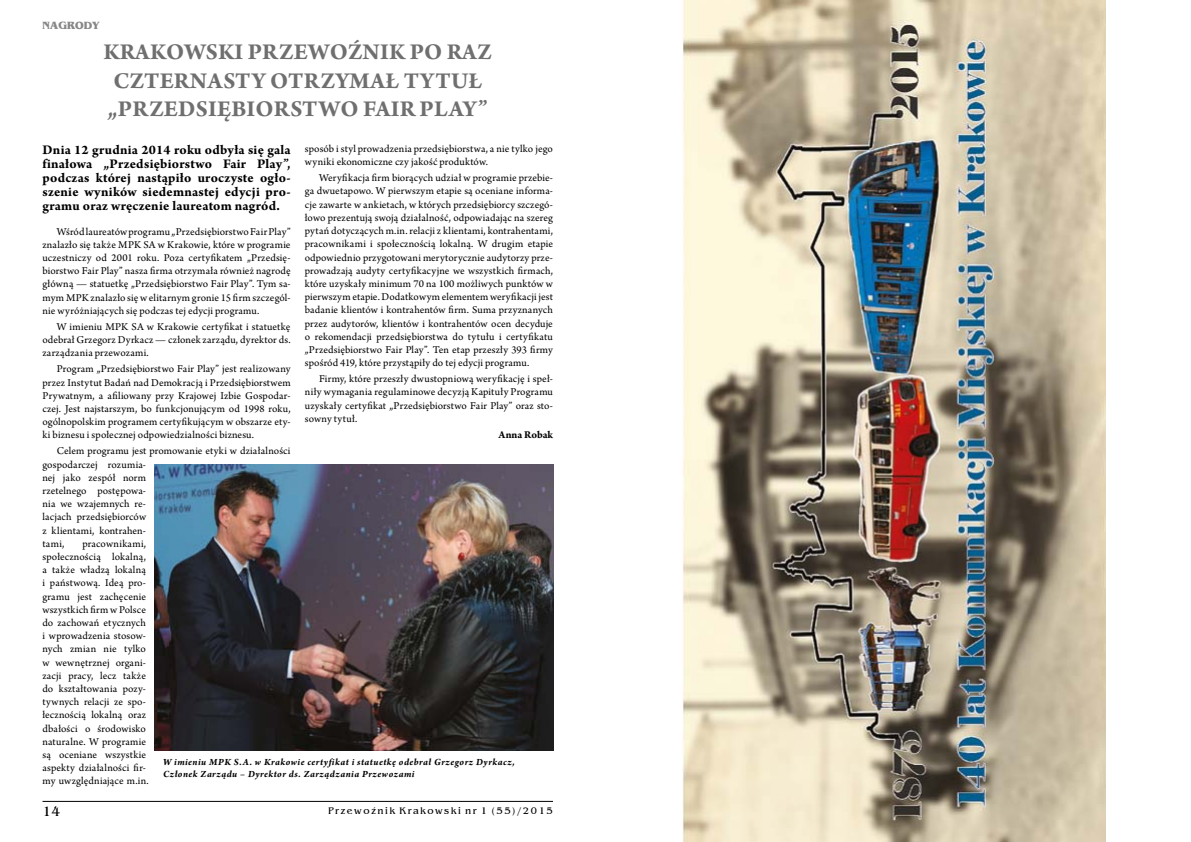
<style>
.page{position:relative;width:1191px;height:842px;background:#fff}
.page>*{position:absolute;margin:0;border:0;box-sizing:border-box;transform-origin:0 0}
.t1{font:700 24px "Arno Pro";letter-spacing:.01em;color:#706f6f}
.t2{font:700 24px "Arno Pro";letter-spacing:.03em;color:#706f6f}
.t3{font:700 14px/14px "Arno Pro";letter-spacing:.015em;color:#000;text-align:justify}
.t4{font:14px "Bangkok";color:#000}
.t5{font:11px/13.2px "Arno Pro";letter-spacing:.01em;color:#000;text-align:justify}
.t6{font:700 11px "Arno Pro";letter-spacing:-.005em;color:#000}
.t7{font:700 11px "Bangkok";color:#878787}
.t8{font:italic 700 10px/12px "Arno Pro";letter-spacing:.05em;color:#000}
.t9{font:10px "Bangkok";letter-spacing:.15em;color:#000}
</style>
<div class="page">
<hr style="left:42px;top:801px;width:511px;height:1px;background:#000">
<img style="left:154px;top:465px;width:399px;height:285px">
<img style="left:682px;top:0;width:423px;height:842px">
<p class="t7" style="left:42px;top:20px;width:59px">NAGRODY</p>
<h1 class="t1" style="left:104px;top:38px;width:33px">Krakowski</h1>
<h1 class="t1" style="left:248px;top:38px;width:17px">przewoźnik</h1>
<h1 class="t1" style="left:410px;top:38px;width:53px">po raz</h1>
<h1 class="t1" style="left:114px;top:66px;width:63px">czternas</h1>
<h1 class="t2" style="left:235px;top:66px;width:248px">ty otrzymał tytuł</h1>
<h1 class="t1" style="left:108px;top:95px;width:40px">„Przedsi</h1>
<h1 class="t1" style="left:217px;top:95px;width:30px">ębiors</h1>
<h1 class="t1" style="left:302px;top:95px;width:88px">two Fair</h1>
<h1 class="t1" style="left:419px;top:95px;width:70px">Play”</h1>
<p class="t5" style="left:305px;top:143px;width:250px">sposób i styl prowadzenia przedsiębiorstwa, a nie tylko jego wyniki ekonomiczne czy jakość produktów.</p>
<p class="t5" style="left:305px;top:172px;width:250px;text-indent:14px">Weryfikacja firm biorących udział w programie przebie&shy;ga dwuetapowo. W pierwszym etapie są oceniane informa&shy;cje zawarte w ankietach, w których przedsiębiorcy szczegó&shy;łowo prezentują swoją działalność, odpowiadając na szereg pytań dotyczących m.in. relacji z klientami, kontrahentami, pracownikami i społecznością lokalną. W drugim etapie odpowiednio przygotowani merytorycznie audytorzy prze&shy;prowadzają audyty certyfikacyjne we wszystkich firmach, które uzyskały minimum 70 na 100 możliwych punktów w pierwszym etapie. Dodatkowym elementem weryfikacji jest badanie klientów i kontrahentów firm. Suma przyznanych przez audytorów, klientów i kontrahentów ocen decyduje o rekomendacji przedsiębiorstwa do tytułu i certyfikatu „Przedsiębiorstwo Fair Play”. Ten etap przeszły 393 firmy spośród 419, które przystąpiły do tej edycji programu.</p>
<p class="t5" style="left:305px;top:373px;width:250px;text-indent:14px">Firmy, które przeszły dwustopniową weryfikację i speł&shy;niły wymagania regulaminowe decyzją Kapituły Programu uzyskały certyfikat „Przedsiębiorstwo Fair Play” oraz sto&shy;sowny tytuł.</p>
<p class="t6" style="left:498px;top:428px;width:56px">Anna Robak</p>
<p class="t3" style="left:42px;top:144px;width:250px">Dnia 12 grudnia 2014 roku odbyła się gala finałowa „Przedsiębiorstwo Fair Play”, podczas której nastąpiło uroczyste ogło&shy;szenie wyników siedemnastej edycji pro&shy;gramu oraz wręczenie laureatom nagród.</p>
<p class="t5" style="left:42px;top:225px;width:250px;text-indent:14px">Wśród laureatów programu „Przedsiębiorstwo Fair Play” znalazło się także MPK SA w Krakowie, które w programie uczestniczy od 2001 roku. Poza certyfikatem „Przedsię&shy;biorstwo Fair Play” nasza firma otrzymała również nagrodę główną — statuetkę „Przedsiębiorstwo Fair Play”. Tym sa&shy;mym MPK znalazło się w elitarnym gronie 15 firm szczegól&shy;nie wyróżniających się podczas tej edycji programu.</p>
<p class="t5" style="left:42px;top:321px;width:250px;text-indent:14px">W imieniu MPK SA w Krakowie certyfikat i statuetkę odebrał Grzegorz Dyrkacz — członek zarządu, dyrektor ds. zarządzania przewozami.</p>
<p class="t5" style="left:42px;top:363px;width:250px;text-indent:14px">Program „Przedsiębiorstwo Fair Play” jest realizowany przez Instytut Badań nad Demokracją i Przedsiębiorstwem Prywatnym, a afiliowany przy Krajowej Izbie Gospodar&shy;czej. Jest najstarszym, bo funkcjonującym od 1998 roku, ogólnopolskim programem certyfikującym w obszarze ety&shy;ki biznesu i społecznej odpowiedzialności biznesu.</p>
<p class="t5" style="left:42px;top:445px;width:250px;text-align:left;text-indent:14px">Celem programu jest promowanie etyki w działalności gospodarczej rozumia-<br>nej jako zespół norm<br>rzetelnego postępowa-<br>nia we wzajemnych re-<br>lacjach przedsiębiorców<br>z klientami, kontrahen-<br>tami,</p>
<p class="t5" style="left:42px;top:537px;width:108px;text-align:left;text-indent:40px">pracownikami, społecznością lokalną, a także władzą lokalną i państwową. Ideą pro&shy;gramu jest zachęcenie wszystkich firm w Polsce do zachowań etycznych i wprowadzenia stosow&shy;nych zmian nie tylko w wewnętrznej organi&shy;zacji pracy, lecz także do kształtowania pozy&shy;tywnych relacji ze spo&shy;łecznością lokalną oraz dbałości o środowisko naturalne. W programie są oceniane wszystkie aspekty działalności fir&shy;my uwzględniające m.in.</p>
<p class="t8" style="left:163px;top:757px;width:353px">W imieniu MPK S.A. w Krakowie certyfikat i statuetkę odebrał Grzegorz Dyrkacz,<br>Członek Zarządu – Dyrektor ds. Zarządzania Przewozami</p>
<p class="t4" style="left:42px;top:804px;width:19px">14</p>
<p class="t9" style="left:328px;top:806px;width:226px">Przewoźnik Krakowski nr 1 (55)/2015</p>
</div>
